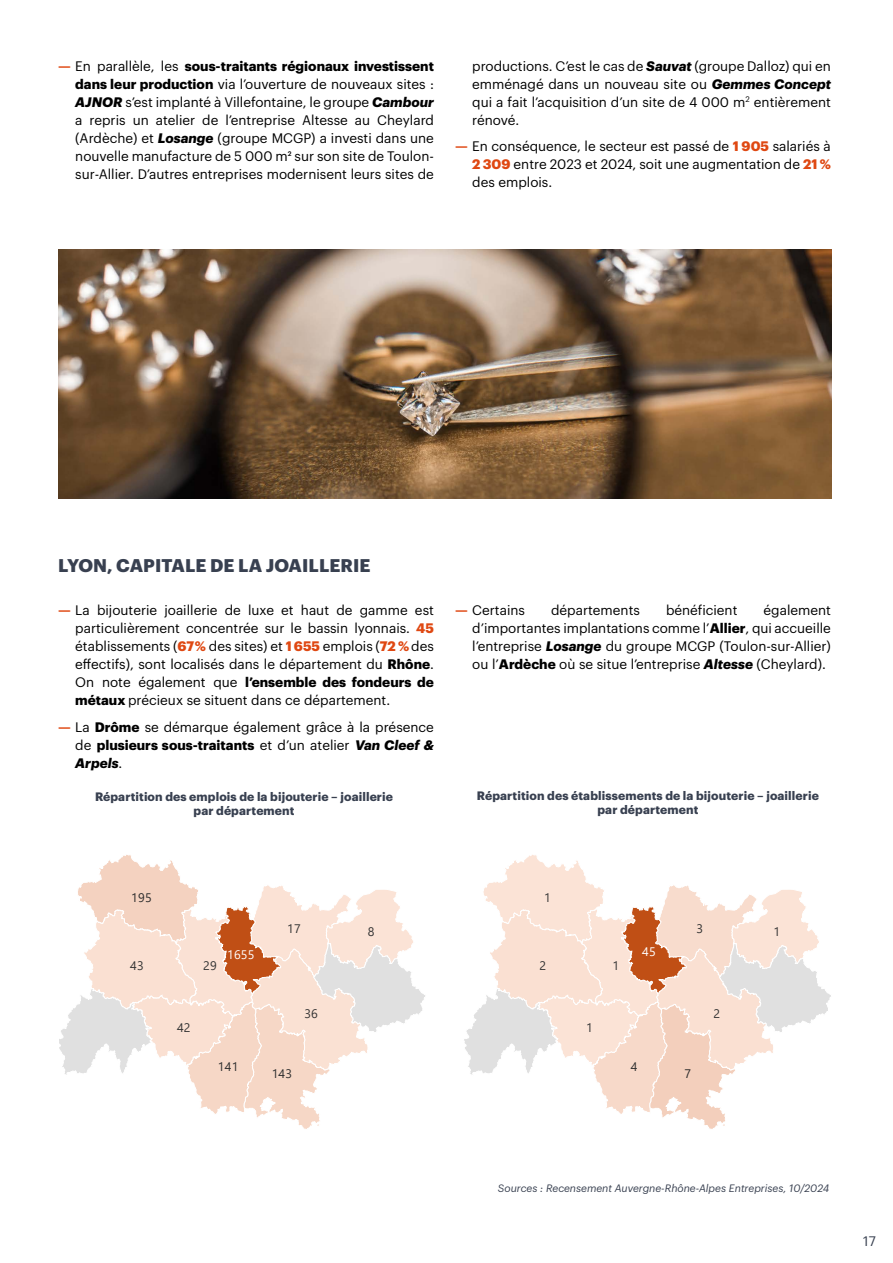
<style>
.page{position:relative;width:893px;height:1263px;background:#fff}
.page>*{position:absolute;margin:0;border:0;box-sizing:border-box;transform-origin:0 0}
.t1{font:700 18px "Graphik";letter-spacing:.005em;color:#384050}
.t2{font:13.5px/18px "Graphik";color:#000;text-align:justify}
.t3{font:13.5px "Graphik";color:#384050}
.t4{font:12.3px "Segoe UI";color:#333}
.t5{font:12.3px "Segoe UI";letter-spacing:.015em;color:#2e2e2e}
.t6{font:12.3px "Segoe UI";letter-spacing:.015em;color:#fff}
.t7{font:12.3px "Segoe UI";color:#353535}
.t8{font:12.3px "Segoe UI";color:#343434}
.t9{font:12.3px "Segoe UI";color:#2b2b2b}
.t10{font:12.3px "Segoe UI";color:#313131}
.t11{font:12.3px "Segoe UI";color:#2f2f2f}
.t12{font:12.3px "Segoe UI";color:#292929}
.t13{font:700 12px/14.4px "Graphik";letter-spacing:.01em;color:#384050;text-align:center}
.t14{font:italic 10.5px "Graphik";color:#384050}
.s1{font-weight:700;color:#df4812}
.s2{font-weight:700}
.s3{font-weight:700;font-style:italic}
</style>
<div class="page">
<img style="left:58px;top:249px;width:773px;height:249px">
<svg style="left:59px;top:855px;width:366px;height:274px"></svg>
<svg style="left:464px;top:855px;width:367px;height:274px"></svg>
<p class="t2" style="left:75px;top:56px;width:360px;text-indent:-17px"><span class="s1">—</span> En parallèle, les <span class="s2">sous-traitants régionaux investissent dans leur production</span> via l’ouverture de nouveaux sites :<br><span class="s3">AJNOR</span> s’est implanté à Villefontaine, le groupe <span class="s3">Cambour </span>a repris un atelier de l’entreprise Altesse au Cheylard (Ardèche) et <span class="s3">Losange</span> (groupe MCGP) a investi dans une nouvelle manufacture de 5 000 m² sur son site de Toulon&shy;sur-Allier. D’autres entreprises modernisent leurs sites de</p>
<p class="t2" style="left:472px;top:56px;width:360px">productions. C’est le cas de <span class="s3">Sauvat</span> (groupe Dalloz) qui en emménagé dans un nouveau site ou <span class="s3">Gemmes Concept </span>qui a fait l’acquisition d’un site de 4 000 m<sup>2</sup> entièrement rénové.</p>
<p class="t2" style="left:472px;top:136px;width:360px;text-indent:-17px"><span class="s1">—</span> En conséquence, le secteur est passé de <span class="s1">1 905</span> salariés à <span class="s1">2 309</span> entre 2023 et 2024, soit une augmentation de <span class="s1">21 % </span>des emplois.</p>
<h1 class="t1" style="left:58px;top:552px;width:314px">LYON, CAPITALE DE LA JOAILLERIE</h1>
<p class="t2" style="left:75px;top:600px;width:360px;text-indent:-17px"><span class="s1">—</span> La bijouterie joaillerie de luxe et haut de gamme est particulièrement concentrée sur le bassin lyonnais. <span class="s1">45 </span>établissements (<span class="s1">67 %</span> des sites) et <span class="s1">1 655</span> emplois (<span class="s1">72 %</span> des effectifs), sont localisés dans le département du <span class="s2">Rhône</span>.<br>On note également que <span class="s2">l’ensemble des fondeurs de métaux</span> précieux se situent dans ce département.</p>
<p class="t2" style="left:75px;top:717px;width:360px;text-indent:-17px"><span class="s1">—</span> La <span class="s2">Drôme</span> se démarque également grâce à la présence de <span class="s2">plusieurs sous-traitants</span> et d’un atelier <span class="s3">Van Cleef &amp; Arpels</span>.</p>
<p class="t2" style="left:455px;top:600px;width:71px"><span class="s1">—</span> Certains</p>
<p class="t2" style="left:551px;top:600px;width:90px">départements</p>
<p class="t2" style="left:666px;top:600px;width:73px">bénéficient</p>
<p class="t2" style="left:472px;top:600px;width:360px;text-indent:291px">également d’importantes implantations comme l’<span class="s2">Allier</span>, qui accueille l’entreprise <span class="s3">Losange</span> du groupe MCGP (Toulon-sur-Allier) ou l’<span class="s2">Ardèche</span> où se situe l’entreprise <span class="s3">Altesse</span> (Cheylard).</p>
<p class="t13" style="left:95px;top:788px;width:300px">Répartition des emplois de la bijouterie – joaillerie par département</p>
<p class="t13" style="left:477px;top:787px;width:344px">Répartition des établissements de la bijouterie – joaillerie par département</p>
<p class="t9" style="left:131px;top:886px;width:22px">195</p>
<p class="t7" style="left:544px;top:886px;width:8px">1</p>
<p class="t8" style="left:287px;top:917px;width:15px">17</p>
<p class="t7" style="left:368px;top:920px;width:8px">8</p>
<p class="t10" style="left:696px;top:917px;width:8px">3</p>
<p class="t7" style="left:773px;top:920px;width:8px">1</p>
<p class="t6" style="left:227px;top:942px;width:29px">1655</p>
<p class="t6" style="left:642px;top:940px;width:15px">45</p>
<p class="t4" style="left:130px;top:954px;width:15px">43</p>
<p class="t8" style="left:203px;top:954px;width:15px">29</p>
<p class="t4" style="left:539px;top:954px;width:8px">2</p>
<p class="t7" style="left:612px;top:954px;width:8px">1</p>
<p class="t4" style="left:304px;top:1002px;width:15px">36</p>
<p class="t4" style="left:714px;top:1002px;width:8px">2</p>
<p class="t4" style="left:177px;top:1016px;width:15px">42</p>
<p class="t7" style="left:586px;top:1016px;width:8px">1</p>
<p class="t5" style="left:218px;top:1055px;width:22px">141</p>
<p class="t5" style="left:272px;top:1062px;width:22px">143</p>
<p class="t11" style="left:631px;top:1055px;width:8px">4</p>
<p class="t12" style="left:684px;top:1062px;width:8px">7</p>
<p class="t14" style="left:498px;top:1180px;width:333px">Sources : Recensement Auvergne-Rhône-Alpes Entreprises, 10/2024</p>
<p class="t3" style="left:863px;top:1231px;width:14px">17</p>
</div>
